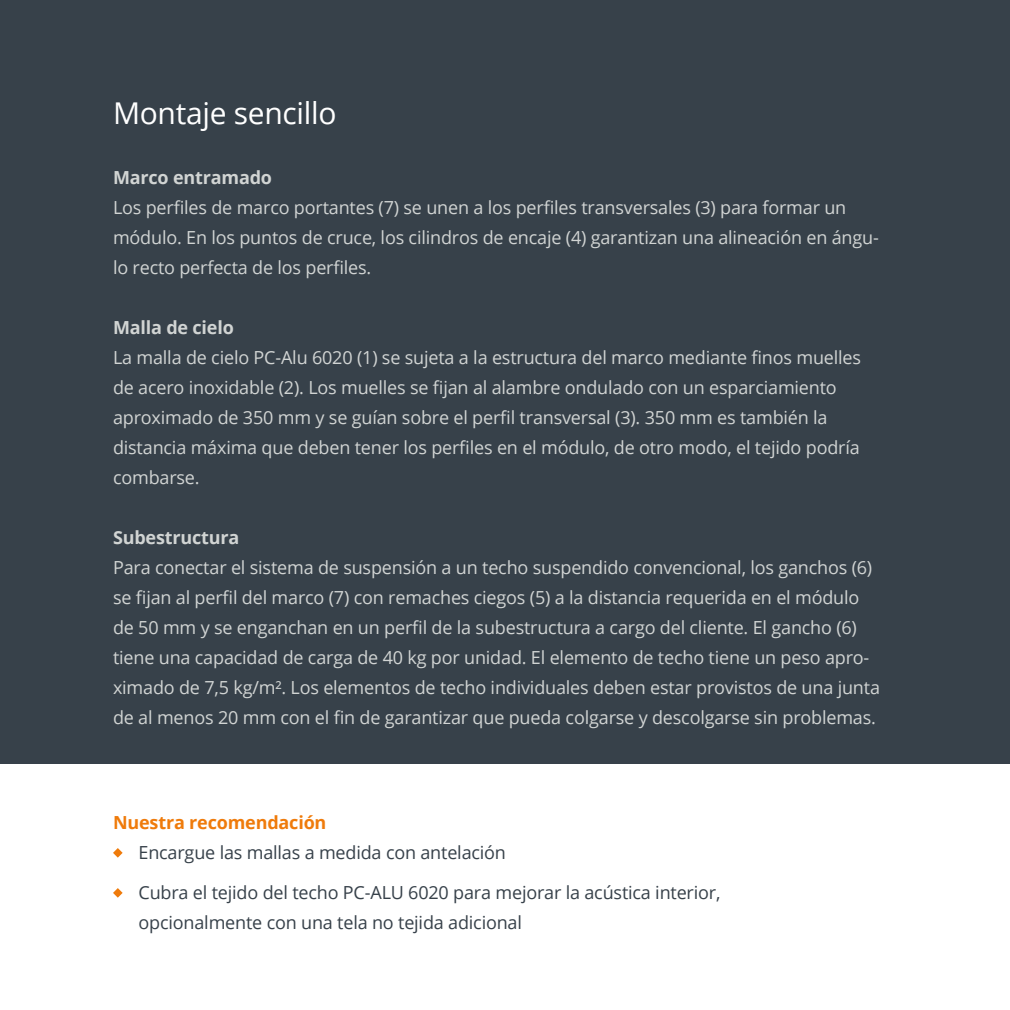
<style>
.page{position:relative;width:1010px;height:1010px;background:#fff}
.page>*{position:absolute;margin:0;border:0;box-sizing:border-box;transform-origin:0 0}
.t1{font:30px "Open Sans";letter-spacing:-.01em;color:#fff}
.t2{font:18px/30px "Open Sans";letter-spacing:-.01em;color:#d1d4d3}
.t3{font:18px/30px "Open Sans";letter-spacing:-.01em;color:#37414a}
.t4{font:700 18px "Open Sans";letter-spacing:-.01em;color:#d1d4d3}
.t5{font:700 18px "Open Sans";letter-spacing:-.01em;color:#ef7b0b}
</style>
<div class="page">
<div style="left:0;top:0;width:1009px;height:763px;background:#37414a"></div>
<svg style="left:113px;top:848px;width:10px;height:9px"></svg>
<svg style="left:113px;top:888px;width:10px;height:9px"></svg>
<h1 class="t1" style="left:113px;top:92px;width:225px">Montaje sencillo</h1>
<p class="t4" style="left:113px;top:164px;width:160px">Marco entramado</p>
<p class="t2" style="left:113px;top:192px;width:767px">Los perfiles de marco portantes (7) se unen a los perfiles transversales (3) para formar un módulo. En los puntos de cruce, los cilindros de encaje (4) garantizan una alineación en ángu&shy;lo recto perfecta de los perfiles.</p>
<p class="t4" style="left:113px;top:314px;width:122px">Malla de cielo</p>
<p class="t2" style="left:113px;top:342px;width:749px">La malla de cielo PC-Alu 6020 (1) se sujeta a la estructura del marco mediante finos muelles de acero inoxidable (2). Los muelles se fijan al alambre ondulado con un esparciamiento aproximado de 350 mm y se guían sobre el perfil transversal (3). 350 mm es también la distancia máxima que deben tener los perfiles en el módulo, de otro modo, el tejido podría combarse.</p>
<p class="t4" style="left:113px;top:525px;width:128px">Subestructura</p>
<p class="t2" style="left:113px;top:552px;width:768px">Para conectar el sistema de suspensión a un techo suspendido convencional, los ganchos (6) se fijan al perfil del marco (7) con remaches ciegos (5) a la distancia requerida en el módulo de 50 mm y se enganchan en un perfil de la subestructura a cargo del cliente. El gancho (6) tiene una capacidad de carga de 40 kg por unidad. El elemento de techo tiene un peso apro&shy;ximado de 7,5 kg/m². Los elementos de techo individuales deben estar provistos de una junta de al menos 20 mm con el fin de garantizar que pueda colgarse y descolgarse sin problemas.</p>
<p class="t5" style="left:113px;top:809px;width:215px">Nuestra recomendación</p>
<p class="t3" style="left:138px;top:836px;width:369px">Encargue las mallas a medida con antelación</p>
<p class="t3" style="left:138px;top:876px;width:583px">Cubra el tejido del techo PC-ALU 6020 para mejorar la acústica interior, opcionalmente con una tela no tejida adicional</p>
</div>
